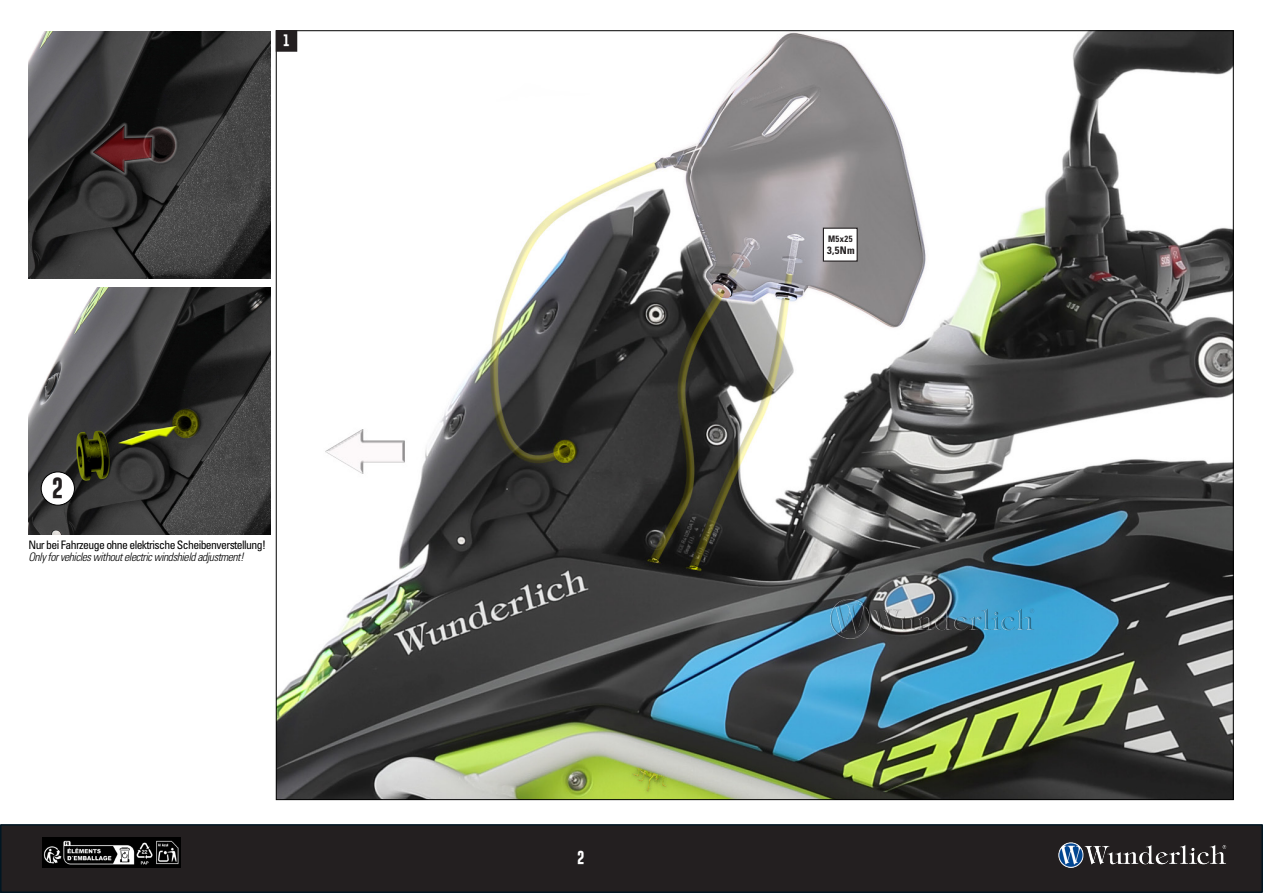
<style>
.page{position:relative;width:1263px;height:893px;background:#fff}
.page>*{position:absolute;margin:0;border:0;box-sizing:border-box;transform-origin:0 0}
.BU{font:700 21px "Gobold";color:#231f20}
.t1{font:700 13.5px "Gobold";color:#fff}
.t2{font:700 12px "Gobold";color:#fff}
.t3{font:italic 300 condensed 11.7px "Univers LT Std";letter-spacing:-.04em;color:#000}
.t4{font:condensed 11.7px "Univers LT Std";letter-spacing:-.05em;color:#000}
.t5{font:700 condensed 10.5px "Univers LT Std";color:#231f20}
.t6{font:700 condensed 9px "Univers LT Std";letter-spacing:.05em;color:#231f20;scale:.95 1}
</style>
<div class="page">
<div style="left:1px;top:825px;width:1261px;height:67px;background:#231f20"></div>
<div style="left:0;top:824px;width:1263px;height:69px;border:2px solid #011622"></div>
<img style="left:1054px;top:824px;width:209px;height:69px">
<img style="left:43px;top:838px;width:137px;height:29px">
<img style="left:278px;top:32px;width:954px;height:766px">
<img style="left:29px;top:31px;width:241px;height:247px">
<img style="left:29px;top:287px;width:241px;height:247px">
<img style="left:831px;top:598px;width:206px;height:41px">
<div style="left:276px;top:31px;width:21px;height:20px;background:#231f20"></div>
<div style="left:276px;top:30px;width:21px;height:22px;border:1px solid #231f20"></div>
<div style="left:41px;top:472px;width:33px;height:33px;background:#fff;border-radius:50%"></div>
<div style="left:41px;top:471px;width:34px;height:35px;border:1px solid #000;border-radius:50%"></div>
<div style="left:823px;top:228px;width:34px;height:33px;background:#fff"></div>
<div style="left:823px;top:228px;width:35px;height:34px;border:1px solid #231f20"></div>
<p class="t2" style="left:283px;top:33px;width:8px">1</p>
<p class="BU" style="left:52px;top:474px;width:13px">2</p>
<p class="t4" style="left:28px;top:537px;width:239px">Nur bei Fahrzeuge ohne elektrische Scheibenverstellung!</p>
<p class="t3" style="left:28px;top:550px;width:217px">Only for vehicles without electric windshield adjustment!</p>
<p class="t1" style="left:577px;top:849px;width:9px">2</p>
<p class="t6" style="left:828px;top:233px;width:27px">M5x25</p>
<p class="t5" style="left:827px;top:244px;width:29px">3,5Nm</p>
</div>
